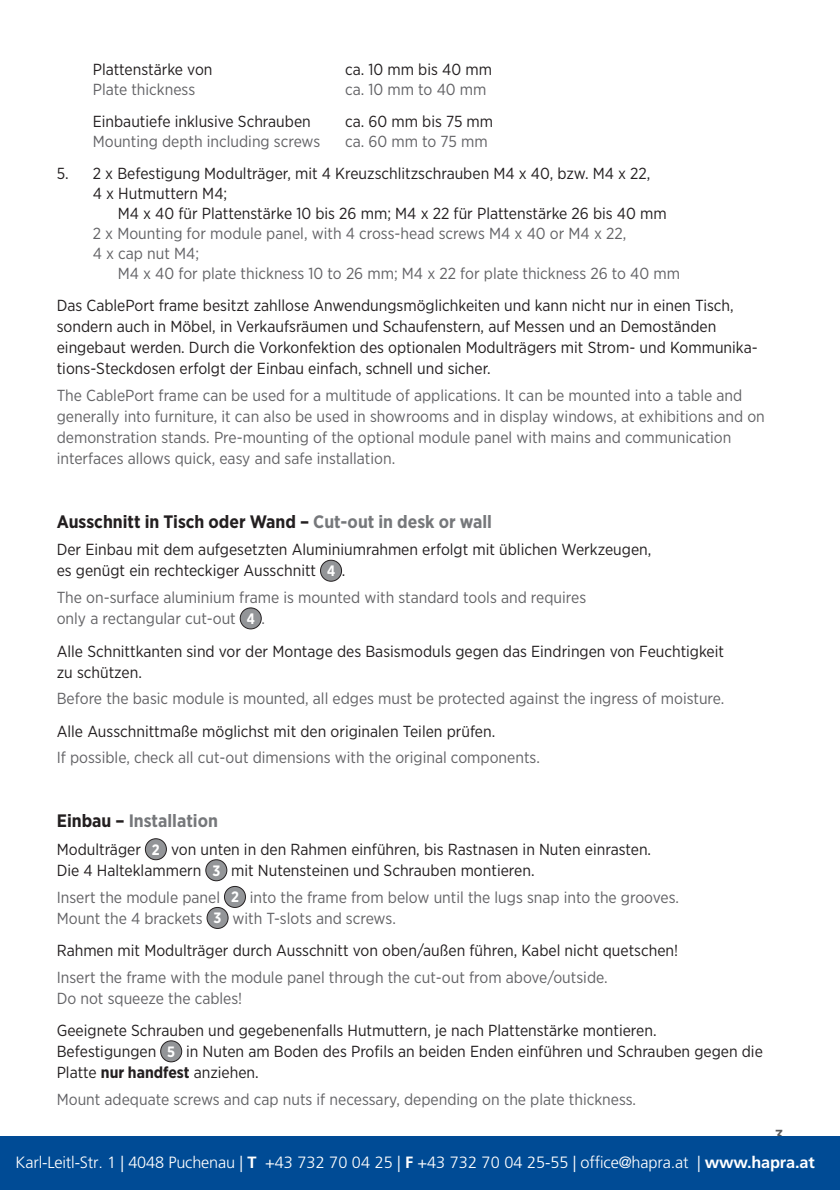
<style>
.page{position:relative;width:840px;height:1191px;background:#fff}
.page>*{position:absolute;margin:0;border:0;box-sizing:border-box;transform-origin:0 0}
.body_DIN_A5___h2{font:700 18px "Gotham Narrow";color:#231f20}
.body_DIN_A5___h2-2{font:700 18px "Gotham Narrow";color:#76787b}
.t1{font:300 16.4px "Frutiger";letter-spacing:-.01em;color:#fff}
.body_DIN_A5___p{font:16px/21px "Gotham Narrow";color:#231f20}
.body_DIN_A5___p_GB{font:16px/21px "Gotham Narrow";color:#636366}
.SZ_rechts{font:500 16px "Gotham Narrow";color:#57585a}
.body_DIN_A5___p_GB-2{font:700 15px "Gotham Narrow";color:#fff}
.body_DIN_A5___p-2{font:700 15px "Gotham Narrow";color:#fff}
.s1{color:#76787b}
.s2{font-weight:400;font-size:16px;color:#231f20}
.s3{font-weight:400;font-size:16px;color:#636366}
.s4{color:#231f20}
.s5{font-weight:700}
</style>
<div class="page">
<div style="left:320px;top:560px;width:21px;height:21px;background:#939598;border-radius:50%"></div>
<div style="left:320px;top:560px;width:21px;height:21px;border:1px solid #231f20;border-radius:50%"></div>
<div style="left:240px;top:608px;width:21px;height:21px;background:#939598;border-radius:50%"></div>
<div style="left:240px;top:607px;width:21px;height:22px;border:1px solid #231f20;border-radius:50%"></div>
<div style="left:145px;top:838px;width:21px;height:21px;background:#939598;border-radius:50%"></div>
<div style="left:145px;top:838px;width:21px;height:22px;border:1px solid #231f20;border-radius:50%"></div>
<div style="left:206px;top:859px;width:21px;height:21px;background:#939598;border-radius:50%"></div>
<div style="left:205px;top:859px;width:22px;height:22px;border:1px solid #231f20;border-radius:50%"></div>
<div style="left:224px;top:886px;width:21px;height:21px;background:#939598;border-radius:50%"></div>
<div style="left:224px;top:886px;width:21px;height:21px;border:1px solid #231f20;border-radius:50%"></div>
<div style="left:207px;top:907px;width:21px;height:21px;background:#939598;border-radius:50%"></div>
<div style="left:207px;top:907px;width:21px;height:21px;border:1px solid #231f20;border-radius:50%"></div>
<div style="left:161px;top:1040px;width:21px;height:21px;background:#939598;border-radius:50%"></div>
<div style="left:160px;top:1040px;width:22px;height:22px;border:1px solid #231f20;border-radius:50%"></div>
<div style="left:0;top:1136px;width:839px;height:54px;background:#004b95"></div>
<p class="body_DIN_A5___p" style="left:93px;top:59px;width:121px">Plattenstärke von</p>
<p class="body_DIN_A5___p" style="left:345px;top:59px;width:148px">ca. 10 mm bis 40 mm</p>
<p class="body_DIN_A5___p_GB" style="left:93px;top:79px;width:104px">Plate thickness</p>
<p class="body_DIN_A5___p_GB" style="left:345px;top:79px;width:143px">ca. 10 mm to 40 mm</p>
<p class="body_DIN_A5___p" style="left:93px;top:111px;width:219px">Einbautiefe inklusive Schrauben</p>
<p class="body_DIN_A5___p" style="left:345px;top:111px;width:149px">ca. 60 mm bis 75 mm</p>
<p class="body_DIN_A5___p_GB" style="left:93px;top:131px;width:229px">Mounting depth including screws</p>
<p class="body_DIN_A5___p_GB" style="left:345px;top:131px;width:144px">ca. 60 mm to 75 mm</p>
<p class="body_DIN_A5___p" style="left:57px;top:162px;width:595px">5. 2 x Befestigung Modulträger, mit 4 Kreuzschlitzschrauben M4 x 40, bzw. M4 x 22,</p>
<p class="body_DIN_A5___p" style="left:93px;top:182px;width:136px">4 x Hutmuttern M4;</p>
<p class="body_DIN_A5___p" style="left:118px;top:202px;width:550px">M4 x 40 für Plattenstärke 10 bis 26 mm; M4 x 22 für Plattenstärke 26 bis 40 mm</p>
<p class="body_DIN_A5___p_GB" style="left:93px;top:222px;width:534px">2 x Mounting for module panel, with 4 cross-head screws M4 x 40 or M4 x 22,</p>
<p class="body_DIN_A5___p_GB" style="left:93px;top:242px;width:108px">4 x cap nut M4;</p>
<p class="body_DIN_A5___p_GB" style="left:118px;top:262px;width:563px">M4 x 40 for plate thickness 10 to 26 mm; M4 x 22 for plate thickness 26 to 40 mm</p>
<p class="body_DIN_A5___p" style="left:57px;top:294px;width:702px">Das CablePort frame besitzt zahllose Anwendungsmöglichkeiten und kann nicht nur in einen Tisch, sondern auch in Möbel, in Verkaufsräumen und Schaufenstern, auf Messen und an Demoständen eingebaut werden. Durch die Vorkonfektion des optionalen Modulträgers mit Strom- und Kommunika&shy;tions-Steckdosen erfolgt der Einbau einfach, schnell und sicher.</p>
<p class="body_DIN_A5___p_GB" style="left:57px;top:384px;width:709px">The CablePort frame can be used for a multitude of applications. It can be mounted into a table and generally into furniture, it can also be used in showrooms and in display windows, at exhibitions and on demonstration stands. Pre-mounting of the optional module panel with mains and communication interfaces allows quick, easy and safe installation.</p>
<p class="body_DIN_A5___h2" style="left:57px;top:510px;width:436px">Ausschnitt in Tisch oder Wand – <span class="s1">Cut-out in desk or wall</span></p>
<p class="body_DIN_A5___p" style="left:57px;top:539px;width:596px">Der Einbau mit dem aufgesetzten Aluminiumrahmen erfolgt mit üblichen Werkzeugen, es genügt ein rechteckiger Ausschnitt</p>
<p class="body_DIN_A5___p-2" style="left:327px;top:561px;width:20px">4 <span class="s2">.</span></p>
<p class="body_DIN_A5___p_GB" style="left:57px;top:586px;width:530px">The on-surface aluminium frame is mounted with standard tools and requires only a rectangular cut-out</p>
<p class="body_DIN_A5___p_GB-2" style="left:246px;top:609px;width:20px">4 <span class="s3">.</span></p>
<p class="body_DIN_A5___p" style="left:57px;top:640px;width:668px">Alle Schnittkanten sind vor der Montage des Basismoduls gegen das Eindringen von Feuchtigkeit zu schützen.</p>
<p class="body_DIN_A5___p_GB" style="left:57px;top:687px;width:668px">Before the basic module is mounted, all edges must be protected against the ingress of moisture.</p>
<p class="body_DIN_A5___p" style="left:57px;top:720px;width:440px">Alle Ausschnittmaße möglichst mit den originalen Teilen prüfen.</p>
<p class="body_DIN_A5___p_GB" style="left:57px;top:746px;width:484px">If possible, check all cut-out dimensions with the original components.</p>
<p class="body_DIN_A5___h2-2" style="left:57px;top:809px;width:163px"><span class="s4">Einbau –</span> Installation</p>
<p class="body_DIN_A5___p" style="left:57px;top:838px;width:86px">Modulträger</p>
<p class="body_DIN_A5___p_GB-2" style="left:152px;top:839px;width:9px">2</p>
<p class="body_DIN_A5___p" style="left:57px;top:838px;width:595px;text-indent:114px">von unten in den Rahmen einführen, bis Rastnasen in Nuten einrasten.<br>Die 4 Halteklammern</p>
<p class="body_DIN_A5___p_GB-2" style="left:212px;top:860px;width:9px">3</p>
<p class="body_DIN_A5___p" style="left:231px;top:859px;width:304px">mit Nutensteinen und Schrauben montieren.</p>
<p class="body_DIN_A5___p_GB" style="left:57px;top:886px;width:165px">Insert the module panel</p>
<p class="body_DIN_A5___p_GB-2" style="left:231px;top:887px;width:9px">2</p>
<p class="body_DIN_A5___p_GB" style="left:250px;top:886px;width:430px">into the frame from below until the lugs snap into the grooves.</p>
<p class="body_DIN_A5___p_GB" style="left:57px;top:907px;width:147px">Mount the 4 brackets</p>
<p class="body_DIN_A5___p_GB-2" style="left:213px;top:908px;width:9px">3</p>
<p class="body_DIN_A5___p_GB" style="left:232px;top:907px;width:165px">with T-slots and screws.</p>
<p class="body_DIN_A5___p" style="left:57px;top:939px;width:622px">Rahmen mit Modulträger durch Ausschnitt von oben/außen führen, Kabel nicht quetschen!</p>
<p class="body_DIN_A5___p_GB" style="left:57px;top:966px;width:552px">Insert the frame with the module panel through the cut-out from above/outside.<br>Do not squeeze the cables!</p>
<p class="body_DIN_A5___p" style="left:57px;top:1019px;width:601px">Geeignete Schrauben und gegebenenfalls Hutmuttern, je nach Plattenstärke montieren.<br>Befestigungen</p>
<p class="body_DIN_A5___p" style="left:57px;top:1040px;width:707px;text-indent:129px">in Nuten am Boden des Profils an beiden Enden einführen und Schrauben gegen die<br>Platte <span class="s5">nur handfest</span> anziehen.</p>
<p class="body_DIN_A5___p_GB" style="left:57px;top:1088px;width:580px">Mount adequate screws and cap nuts if necessary, depending on the plate thickness.</p>
<p class="body_DIN_A5___p_GB-2" style="left:167px;top:1041px;width:9px">5</p>
<p class="SZ_rechts" style="left:774px;top:1125px;width:10px">3</p>
<p class="t1" style="left:16px;top:1152px;width:800px">Karl-Leitl-Str. 1 | 4048 Puchenau | <span class="s5">T</span> +43 732 70 04 25 | <span class="s5">F</span> +43 732 70 04 25-55 | office@hapra.at | <span class="s5">www.hapra.at</span></p>
</div>
